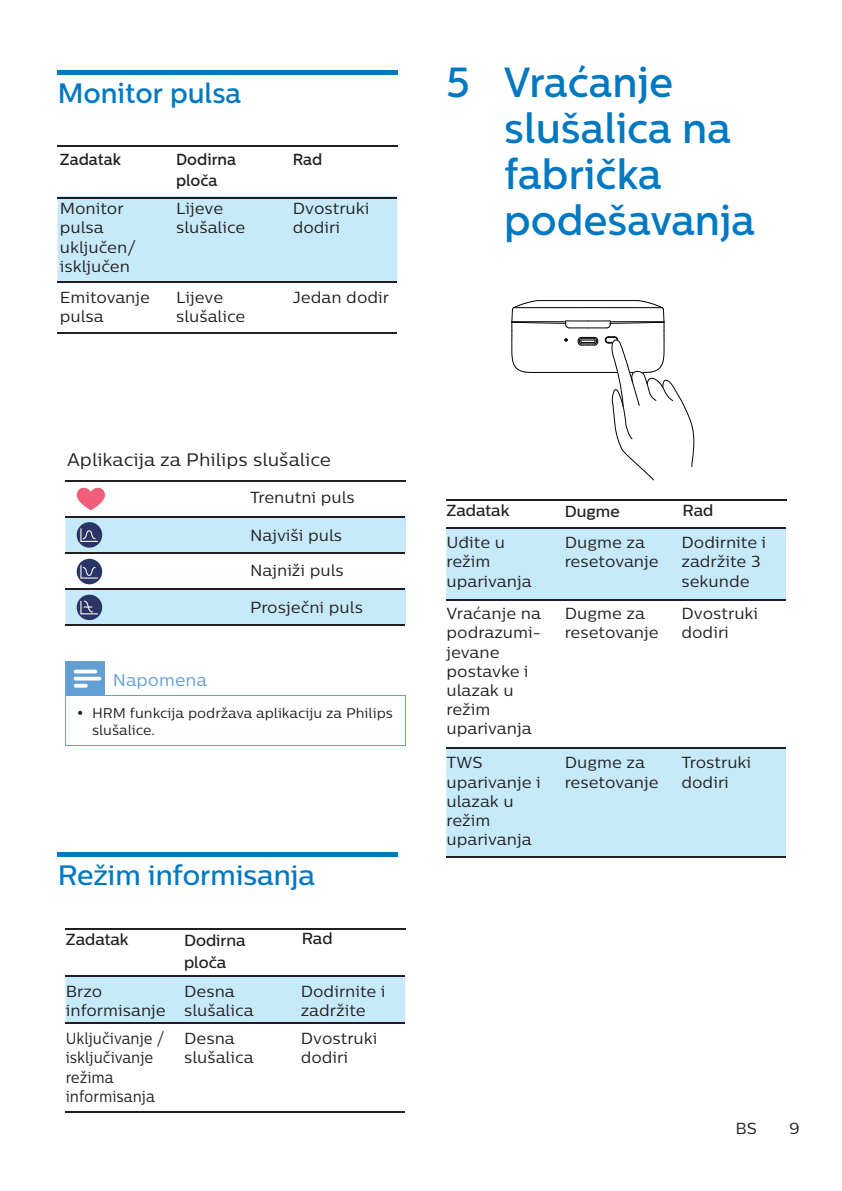
<style>
.page{position:relative;width:842px;height:1191px;background:#fff}
.page>*{position:absolute;margin:0;border:0;box-sizing:border-box;transform-origin:0 0}
.t1{font:500 42px/46px "Centrale Sans";color:#0079c2}
.t2{font:500 28px "Centrale Sans";color:#0079c2}
.t3{font:500 28px "Centrale Sans";color:#0079c2}
.t4{font:18px "Centrale Sans";color:#231f20}
.t5{font:17px "Centrale Sans";color:#629fd5}
.t6{font:16px/19.2px "Centrale Sans";color:#231f20}
.t7{font:16px/19.2px "Centrale Sans";color:#231f20;scale:.89 1}
.t8{font:500 16px/22px "Centrale Sans";color:#231f20}
.t9{font:500 16px/20px "Centrale Sans";color:#231f20}
.t10{font:14px/17px "Centrale Sans";color:#231f20}
</style>
<div class="page">
<div style="left:66px;top:661px;width:39px;height:34px;background:#629fd5"></div>
<hr style="left:66px;top:695px;width:1px;height:50px;background:#629fd5">
<hr style="left:406px;top:696px;width:1px;height:49px;background:#629fd5">
<hr style="left:66px;top:745px;width:39px;height:1px;background:#629fd5">
<hr style="left:105px;top:745px;width:301px;height:1px;background:#629fd5">
<hr style="left:104px;top:695px;width:302px;height:1px;background:#629fd5">
<svg style="left:74px;top:669px;width:27px;height:18px"></svg>
<div style="left:293px;top:517px;width:112px;height:36px;background:#c6eafa"></div>
<hr style="left:66px;top:516px;width:105px;height:1px;background:#231f20">
<hr style="left:171px;top:516px;width:94px;height:1px;background:#231f20">
<hr style="left:265px;top:516px;width:140px;height:1px;background:#231f20">
<hr style="left:265px;top:552px;width:140px;height:1px;background:#231f20">
<svg style="left:76px;top:487px;width:29px;height:23px"></svg>
<hr style="left:66px;top:480px;width:132px;height:1px;background:#231f20">
<hr style="left:198px;top:480px;width:93px;height:1px;background:#231f20">
<hr style="left:291px;top:480px;width:115px;height:1px;background:#231f20">
<hr style="left:58px;top:853px;width:340px;height:4px;background:#0079c2">
<div style="left:66px;top:977px;width:339px;height:45px;background:#c6eafa"></div>
<hr style="left:66px;top:976px;width:105px;height:1px;background:#231f20">
<hr style="left:171px;top:976px;width:94px;height:1px;background:#231f20">
<hr style="left:265px;top:976px;width:140px;height:1px;background:#231f20">
<hr style="left:66px;top:1022px;width:105px;height:1px;background:#231f20">
<hr style="left:171px;top:1022px;width:94px;height:1px;background:#231f20">
<hr style="left:265px;top:1022px;width:140px;height:1px;background:#231f20">
<hr style="left:66px;top:1111px;width:105px;height:1px;background:#231f20">
<hr style="left:171px;top:1111px;width:94px;height:1px;background:#231f20">
<hr style="left:265px;top:1111px;width:140px;height:1px;background:#231f20">
<hr style="left:66px;top:928px;width:132px;height:1px;background:#231f20">
<hr style="left:198px;top:928px;width:93px;height:1px;background:#231f20">
<hr style="left:291px;top:928px;width:115px;height:1px;background:#231f20">
<div style="left:446px;top:528px;width:340px;height:71px;background:#c6eafa"></div>
<hr style="left:446px;top:527px;width:106px;height:1px;background:#231f20">
<hr style="left:552px;top:527px;width:94px;height:1px;background:#231f20">
<hr style="left:646px;top:527px;width:140px;height:1px;background:#231f20">
<hr style="left:446px;top:599px;width:106px;height:1px;background:#231f20">
<hr style="left:552px;top:599px;width:94px;height:1px;background:#231f20">
<hr style="left:646px;top:599px;width:140px;height:1px;background:#231f20">
<div style="left:446px;top:748px;width:340px;height:108px;background:#c6eafa"></div>
<hr style="left:446px;top:856px;width:106px;height:1px;background:#231f20">
<hr style="left:552px;top:856px;width:94px;height:1px;background:#231f20">
<hr style="left:646px;top:856px;width:140px;height:1px;background:#231f20">
<hr style="left:446px;top:747px;width:106px;height:1px;background:#231f20">
<hr style="left:552px;top:747px;width:94px;height:1px;background:#231f20">
<hr style="left:646px;top:747px;width:140px;height:1px;background:#231f20">
<hr style="left:446px;top:499px;width:132px;height:1px;background:#231f20">
<hr style="left:578px;top:499px;width:94px;height:1px;background:#231f20">
<hr style="left:672px;top:499px;width:114px;height:1px;background:#231f20">
<svg style="left:511px;top:300px;width:184px;height:181px"></svg>
<svg style="left:66px;top:517px;width:227px;height:36px;background:#b4d4e5"></svg>
<div style="left:293px;top:589px;width:112px;height:36px;background:#c6eafa"></div>
<hr style="left:265px;top:589px;width:140px;height:1px;background:#231f20">
<hr style="left:66px;top:625px;width:105px;height:1px;background:#231f20">
<hr style="left:171px;top:625px;width:94px;height:1px;background:#231f20">
<hr style="left:265px;top:625px;width:140px;height:1px;background:#231f20">
<div style="left:77px;top:559px;width:25px;height:25px;background:#2b3467;border-radius:50%"></div>
<svg style="left:80px;top:565px;width:18px;height:14px"></svg>
<svg style="left:66px;top:589px;width:227px;height:36px;background:#b4d4e5"></svg>
<hr style="left:58px;top:70px;width:340px;height:4px;background:#0079c2">
<div style="left:58px;top:196px;width:339px;height:85px;background:#c6eafa"></div>
<hr style="left:58px;top:197px;width:105px;height:1px;background:#231f20">
<hr style="left:163px;top:197px;width:94px;height:1px;background:#231f20">
<hr style="left:257px;top:197px;width:140px;height:1px;background:#231f20">
<hr style="left:58px;top:281px;width:105px;height:2px;background:#231f20">
<hr style="left:163px;top:281px;width:94px;height:2px;background:#231f20">
<hr style="left:257px;top:281px;width:140px;height:2px;background:#231f20">
<hr style="left:58px;top:332px;width:105px;height:1px;background:#231f20">
<hr style="left:163px;top:332px;width:94px;height:1px;background:#231f20">
<hr style="left:257px;top:332px;width:140px;height:1px;background:#231f20">
<hr style="left:58px;top:145px;width:132px;height:1px;background:#231f20">
<hr style="left:190px;top:145px;width:93px;height:1px;background:#231f20">
<hr style="left:283px;top:145px;width:115px;height:1px;background:#231f20">
<h2 class="t3" style="left:58px;top:77px;width:185px">Monitor pulsa</h2>
<p class="t9" style="left:60px;top:150px;width:63px">Zadatak</p>
<p class="t9" style="left:176px;top:150px;width:62px">Dodirna ploča</p>
<p class="t9" style="left:293px;top:150px;width:31px">Rad</p>
<p class="t6" style="left:60px;top:199px;width:78px">Monitor pulsa uključen/ isključen</p>
<p class="t6" style="left:176px;top:199px;width:71px">Lijeve slušalice</p>
<p class="t6" style="left:293px;top:199px;width:78px">Dvostruki dodiri</p>
<p class="t6" style="left:60px;top:287px;width:92px">Emitovanje</p>
<p class="t6" style="left:293px;top:287px;width:98px">Jedan dodir</p>
<p class="t6" style="left:60px;top:306px;width:45px">pulsa</p>
<p class="t6" style="left:176px;top:287px;width:71px">Lijeve slušalice</p>
<p class="t4" style="left:67px;top:448px;width:266px">Aplikacija za Philips slušalice</p>
<p class="t6" style="left:250px;top:488px;width:106px">Trenutni puls</p>
<p class="t6" style="left:250px;top:525px;width:94px">Najviši puls</p>
<p class="t6" style="left:250px;top:560px;width:95px">Najniži puls</p>
<p class="t6" style="left:250px;top:598px;width:114px">Prosječni puls</p>
<p class="t5" style="left:113px;top:669px;width:96px">Napomena</p>
<p class="t10" style="left:92px;top:704px;width:302px;text-indent:-15px">• HRM funkcija podržava aplikaciju za Philips slušalice.</p>
<h2 class="t2" style="left:58px;top:859px;width:259px">Režim informisanja</h2>
<p class="t8" style="left:66px;top:928px;width:64px">Zadatak</p>
<p class="t8" style="left:184px;top:928px;width:63px">Dodirna ploča</p>
<p class="t8" style="left:302px;top:927px;width:32px">Rad</p>
<p class="t6" style="left:66px;top:981px;width:102px">Brzo informisanje</p>
<p class="t7" style="left:66px;top:1028px;width:112px">Uključivanje / isključivanje režima informisanja</p>
<p class="t6" style="left:184px;top:981px;width:71px">Desna slušalica</p>
<p class="t6" style="left:301px;top:981px;width:86px">Dodirnite i zadržite</p>
<p class="t6" style="left:184px;top:1028px;width:71px">Desna slušalica</p>
<p class="t6" style="left:301px;top:1028px;width:78px">Dvostruki dodiri</p>
<h1 class="t1" style="left:504px;top:59px;width:252px;text-indent:-58px">5 Vraćanje slušalica na fabrička podešavanja</h1>
<p class="t8" style="left:446px;top:499px;width:64px">Zadatak</p>
<p class="t8" style="left:565px;top:500px;width:56px">Dugme</p>
<p class="t8" style="left:683px;top:499px;width:32px">Rad</p>
<p class="t6" style="left:446px;top:533px;width:87px">Uđite u režim uparivanja</p>
<p class="t6" style="left:446px;top:603px;width:96px">Vraćanje na podrazumi&shy;jevane postavke i ulazak u režim uparivanja</p>
<p class="t6" style="left:446px;top:752px;width:96px">TWS uparivanje i ulazak u režim uparivanja</p>
<p class="t6" style="left:565px;top:533px;width:95px">Dugme za resetovanje</p>
<p class="t6" style="left:681px;top:533px;width:86px">Dodirnite i zadržite 3 sekunde</p>
<p class="t6" style="left:565px;top:603px;width:95px">Dugme za resetovanje</p>
<p class="t6" style="left:681px;top:603px;width:78px">Dvostruki dodiri</p>
<p class="t6" style="left:565px;top:752px;width:95px">Dugme za resetovanje</p>
<p class="t6" style="left:681px;top:752px;width:71px">Trostruki dodiri</p>
<p class="t6" style="left:735px;top:1118px;width:23px">BS</p>
<p class="t6" style="left:789px;top:1118px;width:12px">9</p>
</div>
